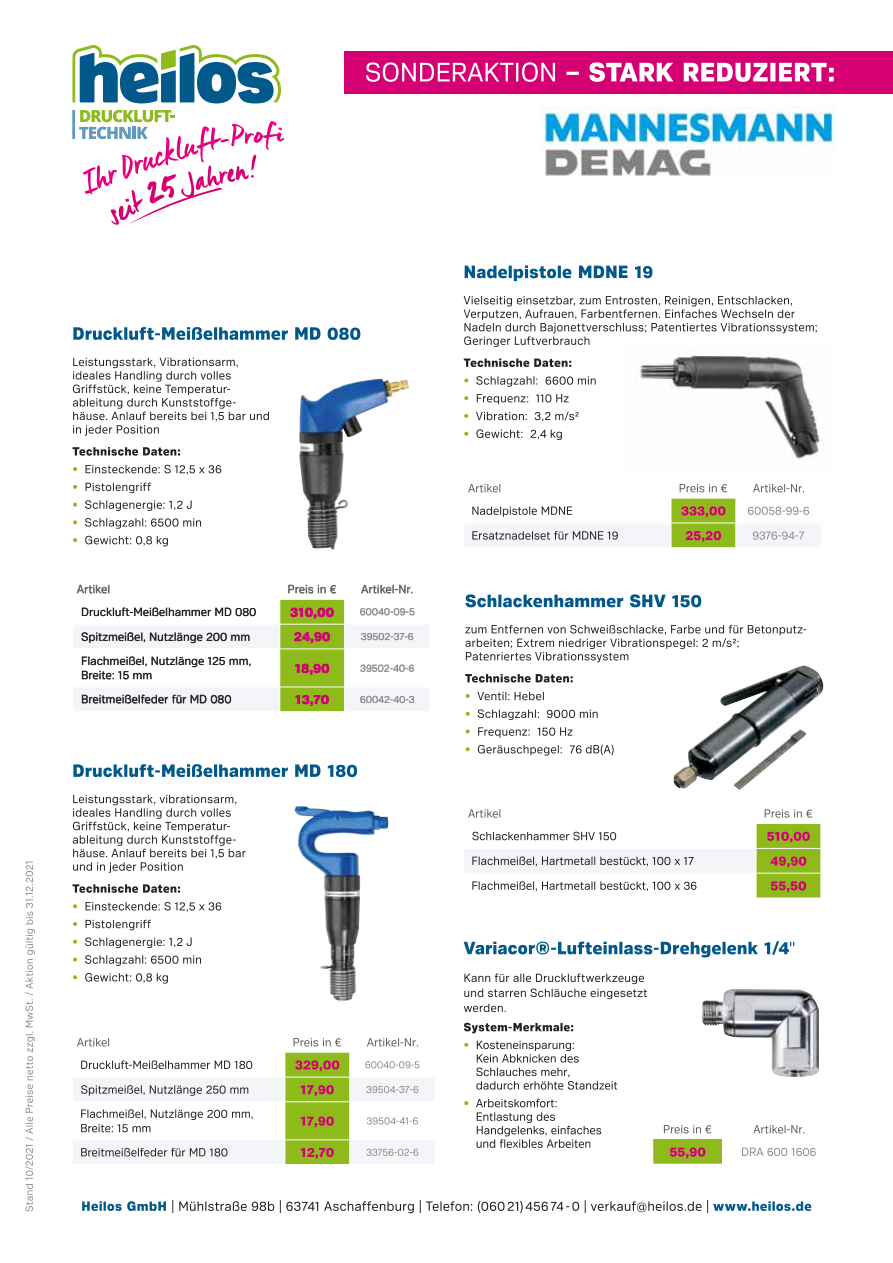
<style>
.page{position:relative;width:893px;height:1263px;background:#fff}
.page>*{position:absolute;margin:0;border:0;box-sizing:border-box;transform-origin:0 0}
.t1{font:800 13.35px "Crique Grotesk";color:#d40074}
.t2{font:12px/14.4px "Crique Grotesk";color:#222121}
.t3{font:12px "Crique Grotesk";color:#5e5e5e}
.t4{font:10.5px "Crique Grotesk";color:#8c8c8c}
</style>
<div class="page">
<hr style="left:72px;top:110px;width:3px;height:29px;background:#6099be">
<svg style="left:72px;top:45px;width:209px;height:58px"></svg>
<svg style="left:79px;top:109px;width:205px;height:116px"></svg>
<svg style="left:172px;top:1200px;width:639px;height:13px"></svg>
<svg style="left:82px;top:1201px;width:84px;height:10px"></svg>
<svg style="left:478px;top:745px;width:136px;height:10px"></svg>
<svg style="left:466px;top:747px;width:4px;height:4px"></svg>
<svg style="left:478px;top:727px;width:94px;height:11px"></svg>
<svg style="left:466px;top:729px;width:4px;height:4px"></svg>
<svg style="left:478px;top:709px;width:120px;height:11px"></svg>
<svg style="left:466px;top:712px;width:4px;height:4px"></svg>
<svg style="left:477px;top:692px;width:67px;height:8px"></svg>
<svg style="left:466px;top:694px;width:4px;height:4px"></svg>
<svg style="left:465px;top:674px;width:108px;height:8px"></svg>
<svg style="left:465px;top:625px;width:341px;height:37px"></svg>
<svg style="left:465px;top:594px;width:236px;height:13px"></svg>
<svg style="left:476px;top:429px;width:86px;height:11px"></svg>
<svg style="left:464px;top:432px;width:4px;height:4px"></svg>
<svg style="left:476px;top:411px;width:102px;height:10px"></svg>
<svg style="left:464px;top:414px;width:4px;height:4px"></svg>
<svg style="left:477px;top:394px;width:92px;height:10px"></svg>
<svg style="left:464px;top:396px;width:4px;height:4px"></svg>
<svg style="left:476px;top:376px;width:120px;height:11px"></svg>
<svg style="left:464px;top:378px;width:4px;height:4px"></svg>
<svg style="left:464px;top:358px;width:107px;height:9px"></svg>
<svg style="left:464px;top:296px;width:353px;height:51px"></svg>
<svg style="left:465px;top:265px;width:187px;height:16px"></svg>
<svg style="left:85px;top:536px;width:83px;height:10px"></svg>
<svg style="left:73px;top:538px;width:4px;height:4px"></svg>
<svg style="left:85px;top:518px;width:116px;height:11px"></svg>
<svg style="left:73px;top:520px;width:4px;height:4px"></svg>
<svg style="left:85px;top:500px;width:107px;height:11px"></svg>
<svg style="left:73px;top:503px;width:4px;height:4px"></svg>
<svg style="left:86px;top:483px;width:65px;height:10px"></svg>
<svg style="left:73px;top:485px;width:4px;height:4px"></svg>
<svg style="left:86px;top:465px;width:135px;height:10px"></svg>
<svg style="left:73px;top:467px;width:4px;height:4px"></svg>
<svg style="left:73px;top:447px;width:107px;height:9px"></svg>
<svg style="left:73px;top:358px;width:196px;height:78px"></svg>
<svg style="left:73px;top:327px;width:287px;height:13px"></svg>
<svg style="left:85px;top:973px;width:83px;height:10px"></svg>
<svg style="left:73px;top:975px;width:4px;height:4px"></svg>
<svg style="left:85px;top:955px;width:116px;height:11px"></svg>
<svg style="left:73px;top:957px;width:4px;height:4px"></svg>
<svg style="left:85px;top:937px;width:107px;height:11px"></svg>
<svg style="left:73px;top:940px;width:4px;height:4px"></svg>
<svg style="left:86px;top:920px;width:65px;height:10px"></svg>
<svg style="left:73px;top:922px;width:4px;height:4px"></svg>
<svg style="left:86px;top:902px;width:135px;height:10px"></svg>
<svg style="left:73px;top:904px;width:4px;height:4px"></svg>
<svg style="left:73px;top:884px;width:107px;height:9px"></svg>
<svg style="left:73px;top:795px;width:173px;height:78px"></svg>
<svg style="left:73px;top:764px;width:284px;height:13px"></svg>
<svg style="left:468px;top:484px;width:32px;height:8px"></svg>
<svg style="left:680px;top:484px;width:47px;height:8px"></svg>
<svg style="left:753px;top:484px;width:51px;height:8px"></svg>
<svg style="left:465px;top:499px;width:355px;height:49px"></svg>
<svg style="left:74px;top:600px;width:355px;height:112px"></svg>
<svg style="left:361px;top:585px;width:51px;height:9px"></svg>
<svg style="left:289px;top:585px;width:47px;height:9px"></svg>
<svg style="left:77px;top:585px;width:32px;height:9px"></svg>
<svg style="left:77px;top:1038px;width:32px;height:8px"></svg>
<svg style="left:294px;top:1038px;width:47px;height:8px"></svg>
<svg style="left:367px;top:1038px;width:51px;height:8px"></svg>
<svg style="left:74px;top:1053px;width:360px;height:111px"></svg>
<svg style="left:468px;top:809px;width:32px;height:9px"></svg>
<svg style="left:765px;top:809px;width:47px;height:9px"></svg>
<svg style="left:465px;top:824px;width:356px;height:74px"></svg>
<img style="left:299px;top:386px;width:50px;height:164px">
<img style="left:294px;top:806px;width:86px;height:195px">
<img style="left:619px;top:343px;width:203px;height:116px">
<img style="left:673px;top:665px;width:151px;height:125px">
<div style="left:653px;top:1140px;width:70px;height:24px;background:#8fba1c"></div>
<svg style="left:722px;top:1140px;width:1px;height:24px"></svg>
<svg style="left:664px;top:1125px;width:47px;height:8px"></svg>
<svg style="left:753px;top:1125px;width:51px;height:8px"></svg>
<svg style="left:670px;top:1147px;width:35px;height:11px"></svg>
<svg style="left:742px;top:1147px;width:74px;height:9px"></svg>
<svg style="left:476px;top:1099px;width:125px;height:49px"></svg>
<svg style="left:464px;top:1101px;width:4px;height:4px"></svg>
<svg style="left:476px;top:1041px;width:141px;height:49px"></svg>
<svg style="left:464px;top:1043px;width:4px;height:4px"></svg>
<svg style="left:464px;top:1023px;width:109px;height:10px"></svg>
<svg style="left:464px;top:973px;width:183px;height:39px"></svg>
<svg style="left:464px;top:941px;width:330px;height:16px"></svg>
<img style="left:702px;top:989px;width:117px;height:89px">
<svg style="left:25px;top:861px;width:10px;height:350px"></svg>
<img style="left:542px;top:106px;width:293px;height:70px">
<div style="left:344px;top:51px;width:549px;height:42px;background:#d40074"></div>
<svg style="left:366px;top:62px;width:468px;height:20px"></svg>
<p class="t3" style="left:77px;top:583px;width:35px">Artikel</p>
<p class="t3" style="left:288px;top:583px;width:51px">Preis in €</p>
<p class="t3" style="left:361px;top:583px;width:54px">Artikel-Nr.</p>
<p class="t2" style="left:81px;top:605px;width:177px">Druckluft-Meißelhammer MD 080</p>
<p class="t1" style="left:290px;top:605px;width:45px">310,00</p>
<p class="t4" style="left:360px;top:606px;width:57px">60040-09-5</p>
<p class="t2" style="left:81px;top:629px;width:171px">Spitzmeißel, Nutzlänge 200 mm</p>
<p class="t1" style="left:294px;top:629px;width:38px">24,90</p>
<p class="t4" style="left:361px;top:631px;width:54px">39502-37-6</p>
<p class="t2" style="left:81px;top:653px;width:172px">Flachmeißel, Nutzlänge 125 mm,<br>Breite: 15 mm</p>
<p class="t1" style="left:295px;top:661px;width:36px">18,90</p>
<p class="t4" style="left:360px;top:662px;width:56px">39502-40-6</p>
<p class="t2" style="left:81px;top:692px;width:152px">Breitmeißelfeder für MD 080</p>
<p class="t1" style="left:295px;top:692px;width:35px">13,70</p>
<p class="t4" style="left:360px;top:693px;width:56px">60042-40-3</p>
</div>
